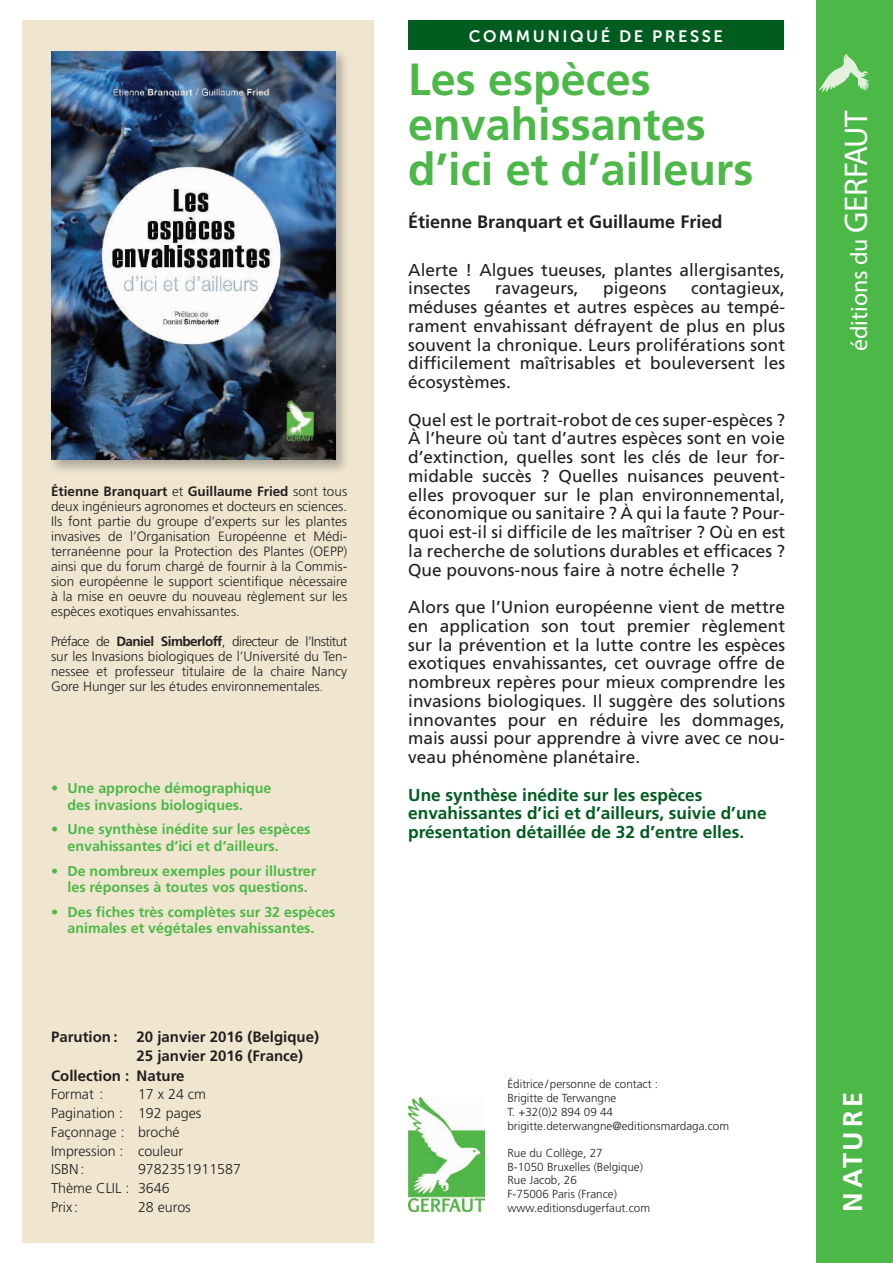
<style>
.page{position:relative;width:893px;height:1263px;background:#fff}
.page>*{position:absolute;margin:0;border:0;box-sizing:border-box;transform-origin:0 0}
.t1{font:700 45px/45px "Frutiger LT Std";color:#4cb848}
.t2{font:700 27px "Frutiger LT Std";letter-spacing:.15em;color:#fff}
.t3{font:24px "Myriad Pro";color:#fff}
.t4{font:700 18px "Frutiger LT Std";color:#231f20}
.t5{font:17.25px/18.8px "Frutiger LT Std";color:#231f20;text-align:justify}
.t6{font:700 17.25px/18.8px "Frutiger LT Std";color:#015c20}
.t7{font:16.5px "Museo Sans 700";letter-spacing:.15em;color:#fff}
.t8{font:700 15px "Frutiger LT Std";color:#231f20}
.t9{font:700 14.25px/16.5px "Frutiger LT Std";color:#4cb848}
.t10{font:300 14.25px/18.8px "Frutiger LT Std";color:#231f20}
.t11{font:300 13.5px/15px "Frutiger LT Std";color:#231f20;text-align:justify}
.t12{font:300 11.7px/13.6px "Frutiger LT Std";color:#231f20}
.s1{font-weight:700}
.s2{font-size:12px}
.s3{font-size:33px}
</style>
<div class="page">
<div style="left:23px;top:20px;width:351px;height:1222px;background:#f0e6d0"></div>
<div style="left:816px;top:0;width:77px;height:1263px;background:#4cb848"></div>
<img style="left:820px;top:54px;width:49px;height:37px">
<img style="left:408px;top:1097px;width:76px;height:115px">
<img style="left:52px;top:51px;width:294px;height:420px">
<img style="left:51px;top:51px;width:284px;height:409px">
<div style="left:408px;top:21px;width:375px;height:29px;background:#015c20"></div>
<p class="t11" style="left:51px;top:484px;width:298px"><span class="s1">Étienne Branquart</span> et <span class="s1">guillaume fried</span> sont tous deux ingénieurs agronomes et docteurs en sciences. ils font partie du groupe d’experts sur les plantes invasives de l’organisation européenne et médi&shy;terranéenne pour la Protection des Plantes (oePP) ainsi que du forum chargé de fournir à la Commis&shy;sion européenne le support scientifique nécessaire à la mise en oeuvre du nouveau règlement sur les espèces exotiques envahissantes.</p>
<p class="t11" style="left:51px;top:634px;width:298px">Préface de <span class="s1">Daniel simberloff</span>, directeur de l’institut sur les invasions biologiques de l’Université du Ten&shy;nessee et professeur titulaire de la chaire Nancy Gore Hunger sur les études environnementales<span class="s2">.</span></p>
<p class="t9" style="left:67px;top:780px;width:206px;text-indent:-16px">• Une approche démographique des invasions biologiques.</p>
<p class="t9" style="left:67px;top:821px;width:245px;text-indent:-16px">• Une synthèse inédite sur les espèces envahissantes d’ici et d’ailleurs.</p>
<p class="t9" style="left:51px;top:862px;width:267px;text-align:center">• De nombreux exemples pour illustrer les réponses à toutes vos questions.</p>
<p class="t9" style="left:51px;top:904px;width:286px;text-align:center">• Des fiches très complètes sur 32 espèces animales et végétales envahissantes.</p>
<p class="t8" style="left:51px;top:1028px;width:68px">Parution :</p>
<p class="t8" style="left:137px;top:1028px;width:184px">20 janvier 2016 (Belgique)</p>
<p class="t8" style="left:137px;top:1047px;width:168px">25 janvier 2016 (France)</p>
<p class="t8" style="left:51px;top:1067px;width:135px">Collection : Nature</p>
<p class="t10" style="left:51px;top:1085px;width:54px">Format :</p>
<p class="t10" style="left:51px;top:1085px;width:157px;text-indent:87px">17 x 24 cm<br>Pagination : 192 pages<br>Façonnage : broché impression : couleur isBN :</p>
<p class="t10" style="left:51px;top:1160px;width:191px;text-indent:87px">9782351911587<br>Thème CLiL : 3646<br>Prix :</p>
<p class="t10" style="left:138px;top:1198px;width:54px">28 euros</p>
<p class="t7" style="left:469px;top:27px;width:256px">COMMUNIQUÉ DE PRESSE</p>
<h1 class="t1" style="left:408px;top:57px;width:347px">les espèces envahissantes d’ici et d’ailleurs</h1>
<p class="t4" style="left:408px;top:211px;width:316px">Étienne Branquart et guillaume fried</p>
<p class="t5" style="left:408px;top:260px;width:378px">Alerte ! Algues tueuses, plantes allergisantes, insectes</p>
<p class="t5" style="left:408px;top:279px;width:378px;text-indent:283px">contagieux, méduses géantes et autres espèces au tempé&shy;rament envahissant défrayent de plus en plus souvent la chronique. Leurs proliférations sont difficilement maîtrisables et bouleversent les écosystèmes.</p>
<p class="t5" style="left:408px;top:410px;width:378px">Quel est le portrait-robot de ces super-espèces ?<br>À l’heure où tant d’autres espèces sont en voie d’extinction, quelles sont les clés de leur for&shy;midable succès ? Quelles nuisances peuvent&shy;elles provoquer sur le plan environnemental, économique ou sanitaire ? À qui la faute ? Pour&shy;quoi est-il si difficile de les maîtriser ? Où en est la recherche de solutions durables et efficaces ?<br>Que pouvons-nous faire à notre échelle ?</p>
<p class="t5" style="left:408px;top:598px;width:378px">Alors que l’Union européenne vient de mettre en application son tout premier règlement sur la prévention et la lutte contre les espèces exotiques envahissantes, cet ouvrage offre de nombreux repères pour mieux comprendre les invasions biologiques. Il suggère des solutions innovantes pour en réduire les dommages, mais aussi pour apprendre à vivre avec ce nou&shy;veau phénomène planétaire.</p>
<p class="t6" style="left:408px;top:785px;width:360px">Une synthèse inédite sur les espèces envahissantes d’ici et d’ailleurs, suivie d’une présentation détaillée de 32 d’entre elles.</p>
<p class="t5" style="left:495px;top:279px;width:85px">ravageurs,</p>
<p class="t5" style="left:603px;top:279px;width:65px">pigeons</p>
<h3 class="t3" style="left:844px;top:351px;width:242px;rotate:-90deg">éditions du <span class="s3">GERFAUT</span></h3>
<p class="t12" style="left:507px;top:1078px;width:223px">Éditrice / personne de contact :<br>Brigitte de Terwangne<br>T. +32(0)2 894 09 44 brigitte.deterwangne@editionsmardaga.com</p>
<p class="t12" style="left:507px;top:1146px;width:144px">rue du Collège, 27<br>B-1050 Bruxelles (Belgique) rue Jacob, 26<br>F-75006 Paris (France) www.editionsdugerfaut.com</p>
<h2 class="t2" style="left:837px;top:1212px;width:122px;rotate:-90deg">NaTUre</h2>
</div>
